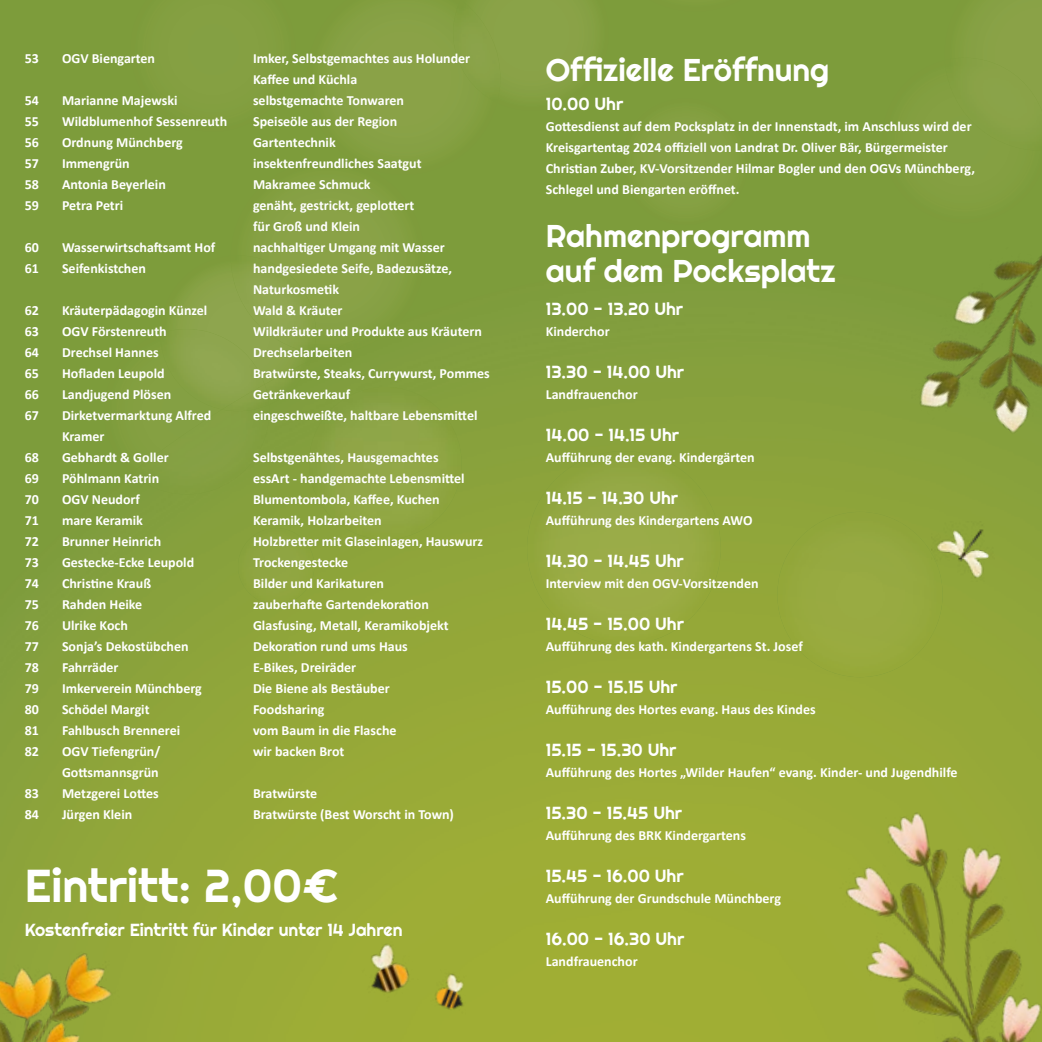
<style>
.page{position:relative;width:1042px;height:1042px;background:#7d9c3b}
.page>*{position:absolute;margin:0;border:0;box-sizing:border-box;transform-origin:0 0}
.t1{font:46.2px "Righteous";color:#fff}
.t2{font:31.5px/35px "Righteous";color:#fff}
.t3{font:17.5px "Righteous";color:#fff}
.t4{font:700 14px/21px "Calibri";color:#fff}
</style>
<div class="page">
<div style="left:609px;top:396px;width:228px;height:50px;background:#88a13c"></div>
<img style="left:253px;top:496px;width:122px;height:546px">
<img style="left:69px;top:526px;width:184px;height:516px">
<img style="left:439px;top:473px;width:122px;height:569px">
<div style="left:609px;top:446px;width:433px;height:60px;background:#8ca33a"></div>
<div style="left:6px;top:670px;width:63px;height:252px;background:#8ba23b"></div>
<div style="left:375px;top:539px;width:64px;height:503px;background:#97a938"></div>
<img style="left:687px;top:506px;width:121px;height:536px">
<div style="left:808px;top:506px;width:234px;height:62px;background:#8ca33a"></div>
<img style="left:0;top:752px;width:6px;height:170px">
<div style="left:561px;top:645px;width:126px;height:397px;background:#9ead36"></div>
<div style="left:935px;top:568px;width:107px;height:214px;background:#94a738"></div>
<div style="left:808px;top:677px;width:127px;height:365px;background:#98aa37"></div>
<div style="left:308px;top:473px;width:153px;height:66px;background:#8fa541"></div>
<div style="left:238px;top:528px;width:76px;height:76px;background:#8ea43f"></div>
<div style="left:777px;top:512px;width:174px;height:165px;background:#96a93d"></div>
<img style="left:527px;top:451px;width:194px;height:194px">
<div style="left:982px;top:0;width:60px;height:58px;background:#8aa247"></div>
<div style="left:968px;top:58px;width:74px;height:73px;background:#8aa247"></div>
<svg style="left:173px;top:0;width:436px;height:473px"></svg>
<div style="left:453px;top:0;width:52px;height:103px;background:#89a246"></div>
<img style="left:0;top:922px;width:134px;height:120px">
<img style="left:321px;top:906px;width:132px;height:124px">
<img style="left:421px;top:965px;width:56px;height:61px">
<img style="left:822px;top:782px;width:220px;height:260px">
<img style="left:931px;top:521px;width:63px;height:60px">
<img style="left:837px;top:255px;width:205px;height:237px">
<p class="t4" style="left:253px;top:48px;width:238px">Imker, Selbstgemachtes aus Holunder<br>Kaffee und Küchla<br>selbstgemachte Tonwaren<br>Speiseöle aus der Region<br>Gartentechnik<br>insektenfreundliches Saatgut<br>Makramee Schmuck<br>genäht, gestrickt, geplottert<br>für Groß und Klein<br>nachhaltiger Umgang mit Wasser handgesiedete Seife, Badezusätze,<br>Naturkosmetik<br>Wald &amp; Kräuter<br>Wildkräuter und Produkte aus Kräutern<br>Drechselarbeiten<br>Bratwürste, Steaks, Currywurst, Pommes<br>Getränkeverkauf<br>eingeschweißte, haltbare Lebensmittel</p>
<p class="t4" style="left:253px;top:447px;width:231px">Selbstgenähtes, Hausgemachtes<br>essArt - handgemachte Lebensmittel<br>Blumentombola, Kaffee, Kuchen<br>Keramik, Holzarbeiten<br>Holzbretter mit Glaseinlagen, Hauswurz<br>Trockengestecke<br>Bilder und Karikaturen<br>zauberhafte Gartendekoration<br>Glasfusing, Metall, Keramikobjekt<br>Dekoration rund ums Haus<br>E-Bikes, Dreiräder<br>Die Biene als Bestäuber<br>Foodsharing<br>vom Baum in die Flasche<br>wir backen Brot</p>
<p class="t4" style="left:253px;top:783px;width:202px">Bratwürste<br>Bratwürste (Best Worscht in Town)</p>
<p class="t4" style="left:62px;top:48px;width:95px">OGV Biengarten</p>
<p class="t4" style="left:62px;top:90px;width:167px">Marianne Majewski<br>Wildblumenhof Sessenreuth<br>Ordnung Münchberg<br>Immengrün<br>Antonia Beyerlein<br>Petra Petri</p>
<p class="t4" style="left:62px;top:237px;width:155px">Wasserwirtschaftsamt Hof<br>Seifenkistchen</p>
<p class="t4" style="left:62px;top:300px;width:151px">Kräuterpädagogin Künzel<br>OGV Förstenreuth<br>Drechsel Hannes<br>Hofladen Leupold<br>Landjugend Plösen<br>Dirketvermarktung Alfred<br>Kramer<br>Gebhardt &amp; Goller<br>Pöhlmann Katrin<br>OGV Neudorf<br>mare Keramik<br>Brunner Heinrich<br>Gestecke-Ecke Leupold<br>Christine Krauß<br>Rahden Heike<br>Ulrike Koch<br>Sonja’s Dekostübchen<br>Fahrräder<br>Imkerverein Münchberg<br>Schödel Margit<br>Fahlbusch Brennerei<br>OGV Tiefengrün/<br>Gottsmannsgrün<br>Metzgerei Lottes<br>Jürgen Klein</p>
<p class="t3" style="left:546px;top:298px;width:139px">13.00 - 13.20 Uhr</p>
<p class="t4" style="left:25px;top:48px;width:16px">53</p>
<p class="t4" style="left:25px;top:90px;width:16px;text-align:justify">54<br>55<br>56<br>57<br>58<br>59</p>
<p class="t4" style="left:25px;top:237px;width:16px">60<br>61</p>
<p class="t4" style="left:25px;top:300px;width:16px;text-align:justify">62<br>63<br>64<br>65<br>66<br>67</p>
<p class="t4" style="left:25px;top:447px;width:16px;text-align:justify">68<br>69<br>70<br>71<br>72<br>73<br>74<br>75<br>76<br>77<br>78<br>79<br>80<br>81<br>82</p>
<p class="t4" style="left:25px;top:783px;width:16px">83<br>84</p>
<h2 class="t2" style="left:546px;top:52px;width:285px">Offizielle Eröffnung</h2>
<p class="t3" style="left:546px;top:93px;width:79px">10.00 Uhr</p>
<p class="t4" style="left:546px;top:116px;width:431px">Gottesdienst auf dem Pocksplatz in der Innenstadt, im Anschluss wird der Kreisgartentag 2024 offiziell von Landrat Dr. Oliver Bär, Bürgermeister Christian Zuber, KV-Vorsitzender Hilmar Bogler und den OGVs Münchberg, Schlegel und Biengarten eröffnet.</p>
<h2 class="t2" style="left:546px;top:218px;width:291px">Rahmenprogramm auf dem Pocksplatz</h2>
<p class="t4" style="left:546px;top:321px;width:65px">Kinderchor</p>
<p class="t3" style="left:546px;top:361px;width:140px">13.30 - 14.00 Uhr</p>
<p class="t4" style="left:546px;top:384px;width:93px">Landfrauenchor</p>
<p class="t3" style="left:546px;top:424px;width:135px">14.00 - 14.15 Uhr</p>
<p class="t4" style="left:546px;top:447px;width:210px">Aufführung der evang. Kindergärten</p>
<p class="t3" style="left:546px;top:487px;width:134px">14.15 - 14.30 Uhr</p>
<p class="t4" style="left:546px;top:510px;width:208px">Aufführung des Kindergartens AWO</p>
<p class="t3" style="left:546px;top:550px;width:139px">14.30 - 14.45 Uhr</p>
<p class="t4" style="left:546px;top:573px;width:214px">Interview mit den OGV-Vorsitzenden</p>
<p class="t3" style="left:546px;top:613px;width:140px">14.45 - 15.00 Uhr</p>
<p class="t4" style="left:546px;top:636px;width:258px">Aufführung des kath. Kindergartens St. Josef</p>
<p class="t3" style="left:546px;top:676px;width:133px">15.00 - 15.15 Uhr</p>
<p class="t4" style="left:546px;top:699px;width:271px">Aufführung des Hortes evang. Haus des Kindes</p>
<p class="t3" style="left:546px;top:739px;width:132px">15.15 - 15.30 Uhr</p>
<p class="t4" style="left:546px;top:762px;width:413px">Aufführung des Hortes „Wilder Haufen“ evang. Kinder- und Jugendhilfe</p>
<p class="t3" style="left:546px;top:802px;width:138px">15.30 - 15.45 Uhr</p>
<p class="t4" style="left:546px;top:825px;width:202px">Aufführung des BRK Kindergartens</p>
<p class="t3" style="left:546px;top:865px;width:139px">15.45 - 16.00 Uhr</p>
<p class="t4" style="left:546px;top:888px;width:237px">Aufführung der Grundschule Münchberg</p>
<p class="t3" style="left:546px;top:928px;width:140px">16.00 - 16.30 Uhr</p>
<p class="t4" style="left:546px;top:951px;width:93px">Landfrauenchor</p>
<h1 class="t1" style="left:25px;top:857px;width:316px">Eintritt: 2,00€</h1>
<p class="t3" style="left:25px;top:918px;width:379px">Kostenfreier Eintritt für Kinder unter 14 Jahren</p>
</div>
